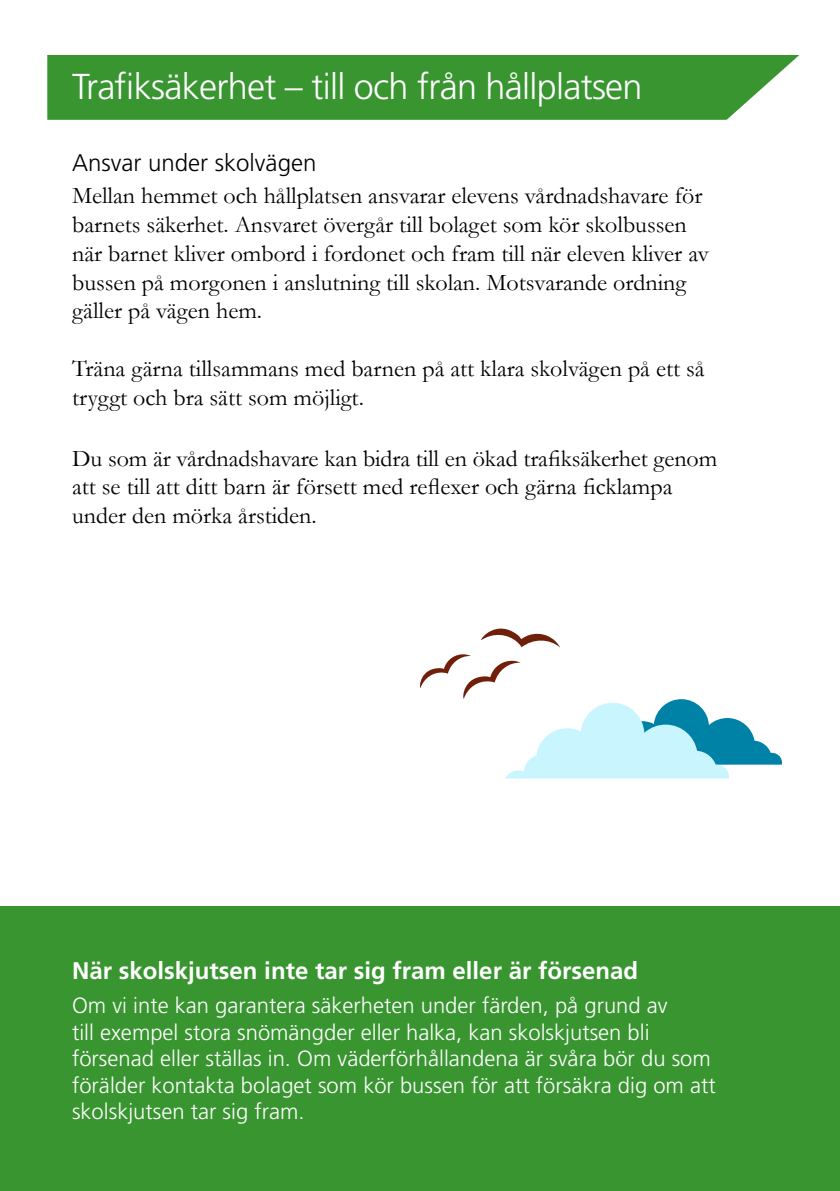
<style>
.page{position:relative;width:840px;height:1191px;background:#fff}
.page>*{position:absolute;margin:0;border:0;box-sizing:border-box;transform-origin:0 0}
.t1{font:300 36px "Frutiger LT Std";letter-spacing:-.02em;color:#fff}
.t2{font:24px/28.8px "Garamond";color:#000}
.t3{font:700 24px "Frutiger LT Std";color:#fff}
.t4{font:300 24px "Frutiger LT Std";color:#000}
.t5{font:300 22px/26.4px "Frutiger LT Std";color:#fff}
</style>
<div class="page">
<svg style="left:481px;top:628px;width:79px;height:19px"></svg>
<div style="left:47px;top:55px;width:676px;height:65px;background:#389530"></div>
<svg style="left:723px;top:55px;width:77px;height:65px"></svg>
<div style="left:0;top:906px;width:839px;height:285px;background:#389530"></div>
<svg style="left:420px;top:654px;width:361px;height:124px"></svg>
<h1 class="t1" style="left:72px;top:66px;width:571px">Trafiksäkerhet – till och från hållplatsen</h1>
<p class="t4" style="left:72px;top:149px;width:246px">Ansvar under skolvägen</p>
<p class="t2" style="left:72px;top:181px;width:638px">Mellan hemmet och hållplatsen ansvarar elevens vårdnadshavare för barnets säkerhet. Ansvaret övergår till bolaget som kör skolbussen när barnet kliver ombord i fordonet och fram till när eleven kliver av bussen på morgonen i anslutning till skolan. Motsvarande ordning gäller på vägen hem.</p>
<p class="t2" style="left:72px;top:353px;width:633px">Träna gärna tillsammans med barnen på att klara skolvägen på ett så tryggt och bra sätt som möjligt.</p>
<p class="t2" style="left:72px;top:443px;width:646px">Du som är vårdnadshavare kan bidra till en ökad trafiksäkerhet genom att se till att ditt barn är försett med reflexer och gärna ficklampa under den mörka årstiden.</p>
<p class="t3" style="left:72px;top:956px;width:567px">När skolskjutsen inte tar sig fram eller är försenad</p>
<p class="t5" style="left:72px;top:992px;width:644px">Om vi inte kan garantera säkerheten under färden, på grund av<br>till exempel stora snömängder eller halka, kan skolskjutsen bli försenad eller ställas in. Om väderförhållandena är svåra bör du som förälder kontakta bolaget som kör bussen för att försäkra dig om att skolskjutsen tar sig fram.</p>
</div>
